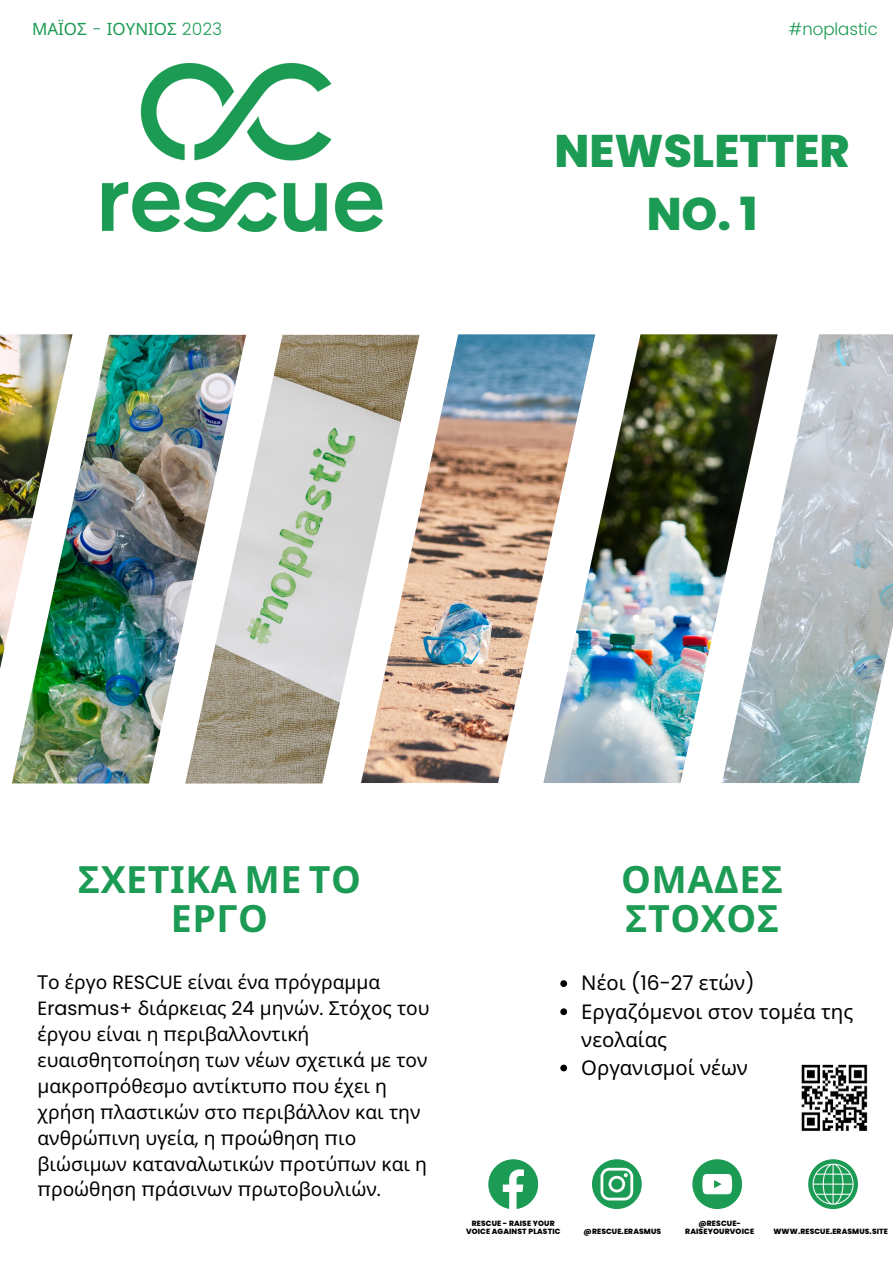
<style>
.page{position:relative;width:893px;height:1264px;background:#fff}
.page>*{position:absolute;margin:0;border:0;box-sizing:border-box;transform-origin:0 0}
.t1{font:800 45.6px "Poppins";color:#1c9b54}
.t2{font:700 37.5px/38.2px "Noto Sans";letter-spacing:.015em;color:#1c9b54;text-align:center}
.t3{font:20.25px/28.2px "Noto Sans";color:#000}
.t4{font:19.2px/25.8px "Noto Sans";color:#000}
.t5{font:16.95px "Noto Sans";color:#1c9b54}
.t6{font:300 16.95px "Poppins";color:#1c9b54}
.t7{font:800 7.5px/7.5px "Poppins";letter-spacing:.015em;color:#000;text-align:center}
.s1{font-family:"Poppins";font-weight:300}
.s2{font-family:"Poppins"}
</style>
<div class="page">
<img style="left:102px;top:64px;width:280px;height:167px">
<img style="left:246px;top:335px;width:115px;height:448px">
<img style="left:72px;top:335px;width:174px;height:448px">
<img style="left:361px;top:334px;width:182px;height:449px">
<img style="left:543px;top:334px;width:178px;height:449px">
<img style="left:721px;top:334px;width:171px;height:449px">
<img style="left:0;top:334px;width:72px;height:449px">
<svg style="left:560px;top:980px;width:7px;height:7px"></svg>
<svg style="left:560px;top:1008px;width:7px;height:7px"></svg>
<svg style="left:560px;top:1064px;width:7px;height:7px"></svg>
<svg style="left:488px;top:1159px;width:49px;height:49px"></svg>
<svg style="left:592px;top:1159px;width:49px;height:49px"></svg>
<svg style="left:692px;top:1159px;width:49px;height:49px"></svg>
<svg style="left:808px;top:1159px;width:49px;height:49px"></svg>
<img style="left:801px;top:1064px;width:67px;height:67px">
<p class="t5" style="left:32px;top:17px;width:191px">ΜΑΪΟΣ <span class="s1">-</span> ΙΟΥΝΙΟΣ <span class="s1">2023</span></p>
<p class="t6" style="left:788px;top:19px;width:91px">#noplastic</p>
<p class="t1" style="left:554px;top:119px;width:296px">NEWSLETTER</p>
<p class="t1" style="left:646px;top:182px;width:112px">NO. 1</p>
<p class="t2" style="left:78px;top:859px;width:285px">ΣΧΕΤΙΚΑ ΜΕ ΤΟ<br>ΕΡΓΟ</p>
<p class="t4" style="left:37px;top:969px;width:393px">Το έργο <span class="s2">RESCUE</span> είναι ένα <span class="s2">π</span>ρόγραμμα <span class="s2">Erasmus+</span> διάρκειας <span class="s2">24</span> μηνών<span class="s2">.</span> Στόχος του έργου είναι η <span class="s2">π</span>εριβαλλοντική ευαισθητο<span class="s2">π</span>οίηση των νέων σχετικά με τον μακρο<span class="s2">π</span>ρόθεσμο αντίκτυ<span class="s2">π</span>ο <span class="s2">π</span>ου έχει η χρήση <span class="s2">π</span>λαστικών στο <span class="s2">π</span>εριβάλλον και την ανθρώ<span class="s2">π</span>ινη υγεία<span class="s2">,</span> η <span class="s2">π</span>ροώθηση <span class="s2">π</span>ιο βιώσιμων καταναλωτικών <span class="s2">π</span>ροτύ<span class="s2">π</span>ων και η <span class="s2">π</span>ροώθηση <span class="s2">π</span>ράσινων <span class="s2">π</span>ρωτοβουλιών<span class="s2">.</span></p>
<p class="t2" style="left:621px;top:859px;width:163px;text-align:left">ΟΜΑΔΕΣ<br>ΣΤΟΧΟΣ</p>
<p class="t3" style="left:581px;top:968px;width:175px">Νέοι <span class="s2">(16-27</span> ετών<span class="s2">)</span></p>
<p class="t3" style="left:581px;top:996px;width:273px">Εργαζόμενοι στον τομέα της νεολαίας</p>
<p class="t3" style="left:581px;top:1052px;width:168px">Οργανισμοί νέων</p>
<p class="t7" style="left:466px;top:1219px;width:96px">RESCUE - RAISE YOUR<br>VOICE AGAINST PLASTIC</p>
<p class="t7" style="left:583px;top:1227px;width:79px">@RESCUE.ERASMUS</p>
<p class="t7" style="left:698px;top:1219px;width:44px">@RESCUE-</p>
<p class="t7" style="left:685px;top:1227px;width:70px">RAISEYOURVOICE</p>
<p class="t7" style="left:773px;top:1227px;width:116px">WWW.RESCUE.ERASMUS.SITE</p>
</div>
